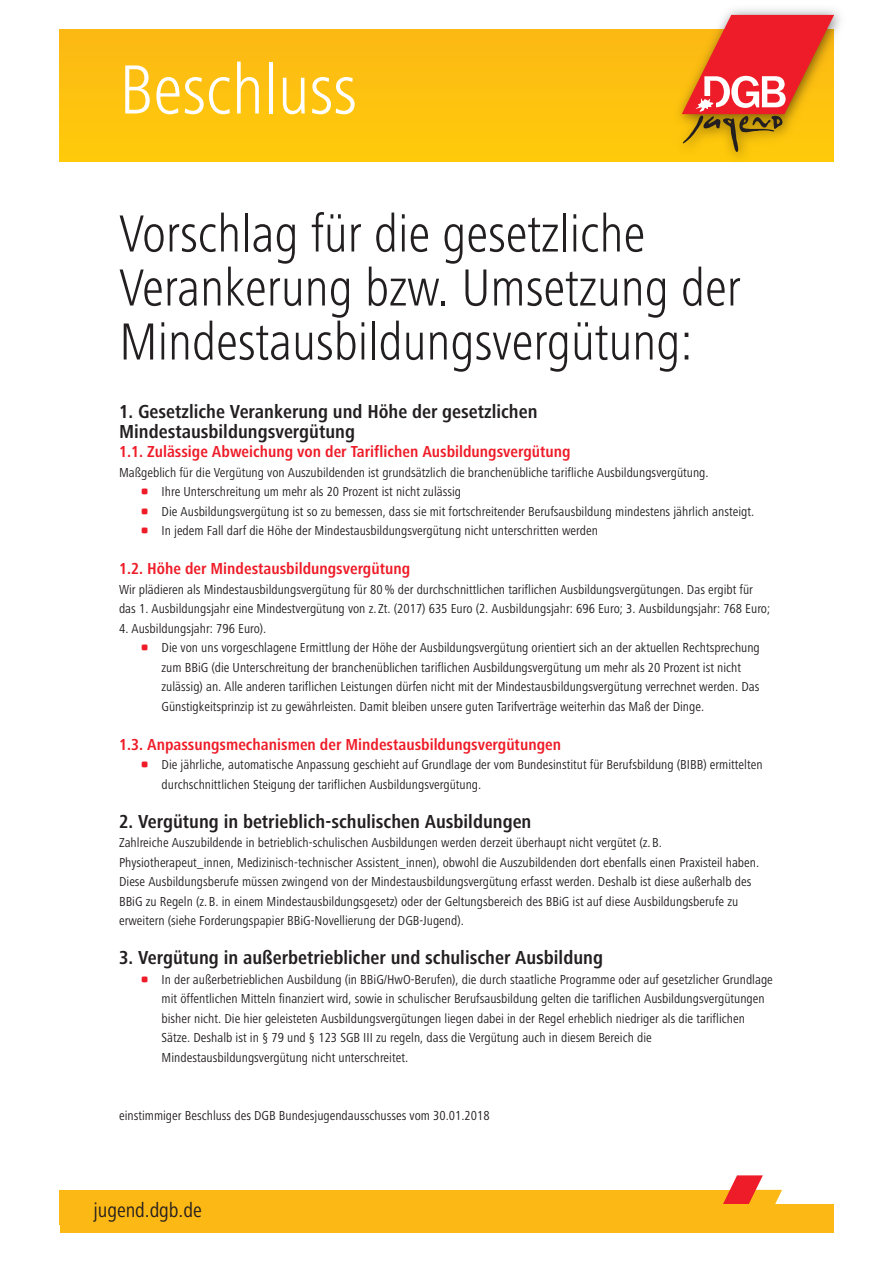
<style>
.page{position:relative;width:893px;height:1263px;background:#fff}
.page>*{position:absolute;margin:0;border:0;box-sizing:border-box;transform-origin:0 0}
.t1{font:300 condensed 72px "Frutiger Next LT";letter-spacing:-.005em;color:#fff}
.t2{font:300 condensed 54px/54px "Frutiger Next LT";letter-spacing:-.005em;color:#231f20}
.t3{font:condensed 21px "Frutiger Next LT";letter-spacing:-.005em;color:#231f20}
.t4{font:700 condensed 19.5px/19.5px "Frutiger Next LT";color:#231f20}
.t5{font:700 condensed 16.5px "Frutiger Next LT";color:#ee1c28}
.t6{font:condensed 13.5px/19.5px "Frutiger Next LT";color:#231f20}
</style>
<div class="page">
<div style="left:60px;top:1190px;width:700px;height:34px;background:#fcb814"></div>
<svg style="left:723px;top:1175px;width:59px;height:29px"></svg>
<div style="left:60px;top:1204px;width:773px;height:29px;background:#fcb814"></div>
<div style="left:60px;top:30px;width:773px;height:132px;background:#fec210"></div>
<img style="left:567px;top:9px;width:273px;height:153px">
<svg style="left:682px;top:15px;width:152px;height:137px"></svg>
<h1 class="t1" style="left:119px;top:65px;width:239px">Beschluss</h1>
<h2 class="t2" style="left:119px;top:212px;width:623px">Vorschlag für die gesetzliche<br>Verankerung bzw. Umsetzung der<br>Mindestausbildungsvergütung:</h2>
<h3 class="t4" style="left:119px;top:404px;width:420px">1. Gesetzliche Verankerung und Höhe der gesetzlichen<br>Mindestausbildungsvergütung</h3>
<p class="t5" style="left:119px;top:446px;width:453px">1.1. Zulässige Abweichung von der Tariflichen Ausbildungsvergütung</p>
<p class="t6" style="left:162px;top:464px;width:594px;text-indent:-43px">Maßgeblich für die Vergütung von Auszubildenden ist grundsätzlich die branchenübliche tarifliche Ausbildungsvergütung.<br>Ihre Unterschreitung um mehr als 20 Prozent ist nicht zulässig<br>Die Ausbildungsvergütung ist so zu bemessen, dass sie mit fortschreitender Berufsausbildung mindestens jährlich ansteigt.<br>In jedem Fall darf die Höhe der Mindestausbildungsvergütung nicht unterschritten werden</p>
<p class="t5" style="left:119px;top:563px;width:293px">1.2. Höhe der Mindestausbildungsvergütung</p>
<p class="t6" style="left:119px;top:581px;width:653px">Wir plädieren als Mindestausbildungsvergütung für 80% der durchschnittlichen tariflichen Ausbildungsvergütungen. Das ergibt für das 1. Ausbildungsjahr eine Mindestvergütung von z. Zt. (2017) 635 Euro (2. Ausbildungsjahr: 696 Euro; 3. Ausbildungsjahr: 768 Euro;</p>
<p class="t6" style="left:162px;top:620px;width:600px;text-indent:-43px">4. Ausbildungsjahr: 796 Euro).<br>Die von uns vorgeschlagene Ermittlung der Höhe der Ausbildungsvergütung orientiert sich an der aktuellen Rechtsprechung zum BBiG (die Unterschreitung der branchenüblichen tariflichen Ausbildungsvergütung um mehr als 20 Prozent ist nicht zulässig) an. Alle anderen tariflichen Leistungen dürfen nicht mit der Mindestausbildungsvergütung verrechnet werden. Das Günstigkeitsprinzip ist zu gewährleisten. Damit bleiben unsere guten Tarifverträge weiterhin das Maß der Dinge.</p>
<p class="t5" style="left:119px;top:738px;width:444px">1.3. Anpassungsmechanismen der Mindestausbildungsvergütungen</p>
<p class="t6" style="left:162px;top:756px;width:602px">Die jährliche, automatische Anpassung geschieht auf Grundlage der vom Bundesinstitut für Berufsbildung (BIBB) ermittelten durchschnittlichen Steigung der tariflichen Ausbildungsvergütung.</p>
<h3 class="t4" style="left:119px;top:813px;width:414px">2. Vergütung in betrieblich-schulischen Ausbildungen</h3>
<p class="t6" style="left:119px;top:834px;width:642px">Zahlreiche Auszubildende in betrieblich-schulischen Ausbildungen werden derzeit überhaupt nicht vergütet (z. B.<br>Physiotherapeut_innen, Medizinisch-technischer Assistent_innen), obwohl die Auszubildenden dort ebenfalls einen Praxisteil haben.<br>Diese Ausbildungsberufe müssen zwingend von der Mindestausbildungsvergütung erfasst werden. Deshalb ist diese außerhalb des BBiG zu Regeln (z. B. in einem Mindestausbildungsgesetz) oder der Geltungsbereich des BBiG ist auf diese Ausbildungsberufe zu erweitern (siehe Forderungspapier BBiG-Novellierung der DGB-Jugend).</p>
<h3 class="t4" style="left:119px;top:950px;width:485px">3. Vergütung in außerbetrieblicher und schulischer Ausbildung</h3>
<p class="t6" style="left:162px;top:971px;width:613px">In der außerbetrieblichen Ausbildung (in BBiG/HwO-Berufen), die durch staatliche Programme oder auf gesetzlicher Grundlage mit öffentlichen Mitteln finanziert wird, sowie in schulischer Berufsausbildung gelten die tariflichen Ausbildungsvergütungen bisher nicht. Die hier geleisteten Ausbildungsvergütungen liegen dabei in der Regel erheblich niedriger als die tariflichen Sätze. Deshalb ist in § 79 und § 123 SGB III zu regeln, dass die Vergütung auch in diesem Bereich die Mindestausbildungsvergütung nicht unterschreitet.</p>
<p class="t6" style="left:119px;top:1107px;width:372px">einstimmiger Beschluss des DGB Bundesjugendausschusses vom 30.01.2018</p>
<h3 class="t3" style="left:94px;top:1203px;width:110px">jugend.dgb.de</h3>
</div>
